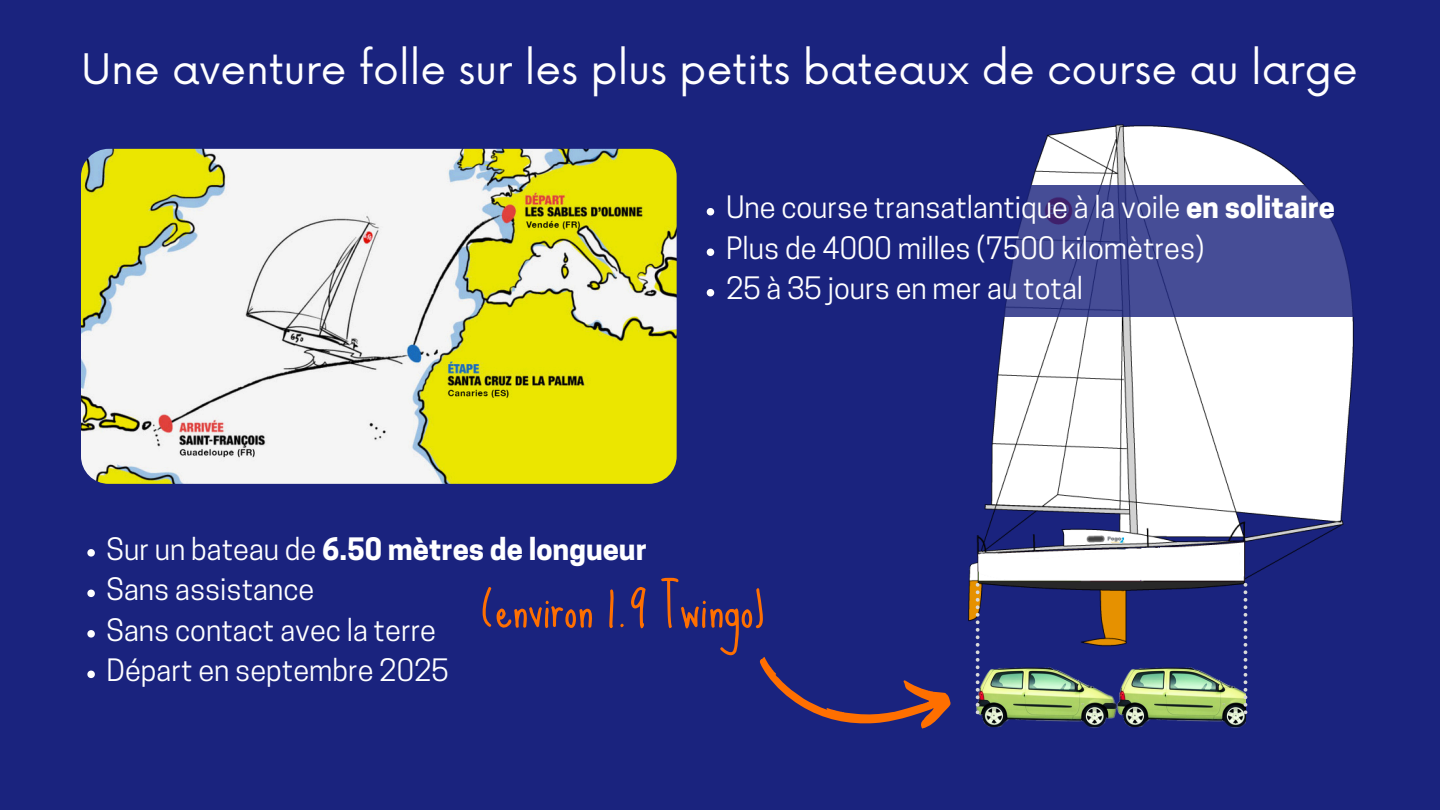
<style>
.page{position:relative;width:1440px;height:810px;background:#1a237e}
.page>*{position:absolute;margin:0;border:0;box-sizing:border-box;transform-origin:0 0}
.t1{font:53px "Sue Ellen Francisco";color:#ff6f00}
.t2{font:41px "Now";color:#fff}
.t3{font:29px "Cooper Hewitt";color:#fff}
.t4{font:700 29px "Cooper Hewitt";color:#fff}
.s1{font-weight:700}
.s2{font-weight:400}
</style>
<div class="page">
<img style="left:81px;top:149px;width:596px;height:335px;border-radius:28px">
<svg style="left:87px;top:549px;width:8px;height:8px"></svg>
<svg style="left:87px;top:590px;width:8px;height:7px"></svg>
<svg style="left:87px;top:630px;width:8px;height:8px"></svg>
<svg style="left:87px;top:671px;width:8px;height:7px"></svg>
<img style="left:977px;top:666px;width:268px;height:62px">
<svg style="left:759px;top:657px;width:192px;height:72px"></svg>
<img style="left:968px;top:124px;width:386px;height:528px">
<svg style="left:968px;top:185px;width:386px;height:131px;fill:#464d96"></svg>
<svg style="left:1244px;top:583px;width:3px;height:131px"></svg>
<svg style="left:976px;top:583px;width:3px;height:131px"></svg>
<svg style="left:707px;top:208px;width:7px;height:7px"></svg>
<svg style="left:707px;top:248px;width:7px;height:8px"></svg>
<svg style="left:707px;top:289px;width:7px;height:7px"></svg>
<p class="t2" style="left:81px;top:46px;width:1278px">Une aventure folle sur les plus petits bateaux de course au large</p>
<p class="t3" style="left:726px;top:197px;width:610px">Une course transatlantique à la voile <span class="s1">en solitaire</span></p>
<p class="t3" style="left:726px;top:237px;width:480px">Plus de 4000 milles (7500 kilomètres)</p>
<h1 class="t3" style="left:726px;top:278px;width:359px">25 à 35 jours en mer au total</h1>
<p class="t4" style="left:107px;top:538px;width:542px"><span class="s2">Sur un bateau de</span> 6.50 mètres de longueur</p>
<p class="t3" style="left:107px;top:578px;width:209px">Sans assistance</p>
<p class="t3" style="left:107px;top:619px;width:331px">Sans contact avec la terre</p>
<p class="t3" style="left:107px;top:659px;width:344px">Départ en septembre 2025</p>
<p class="t1" style="left:480px;top:578px;width:287px">(environ 1.9 Twingo)</p>
</div>
